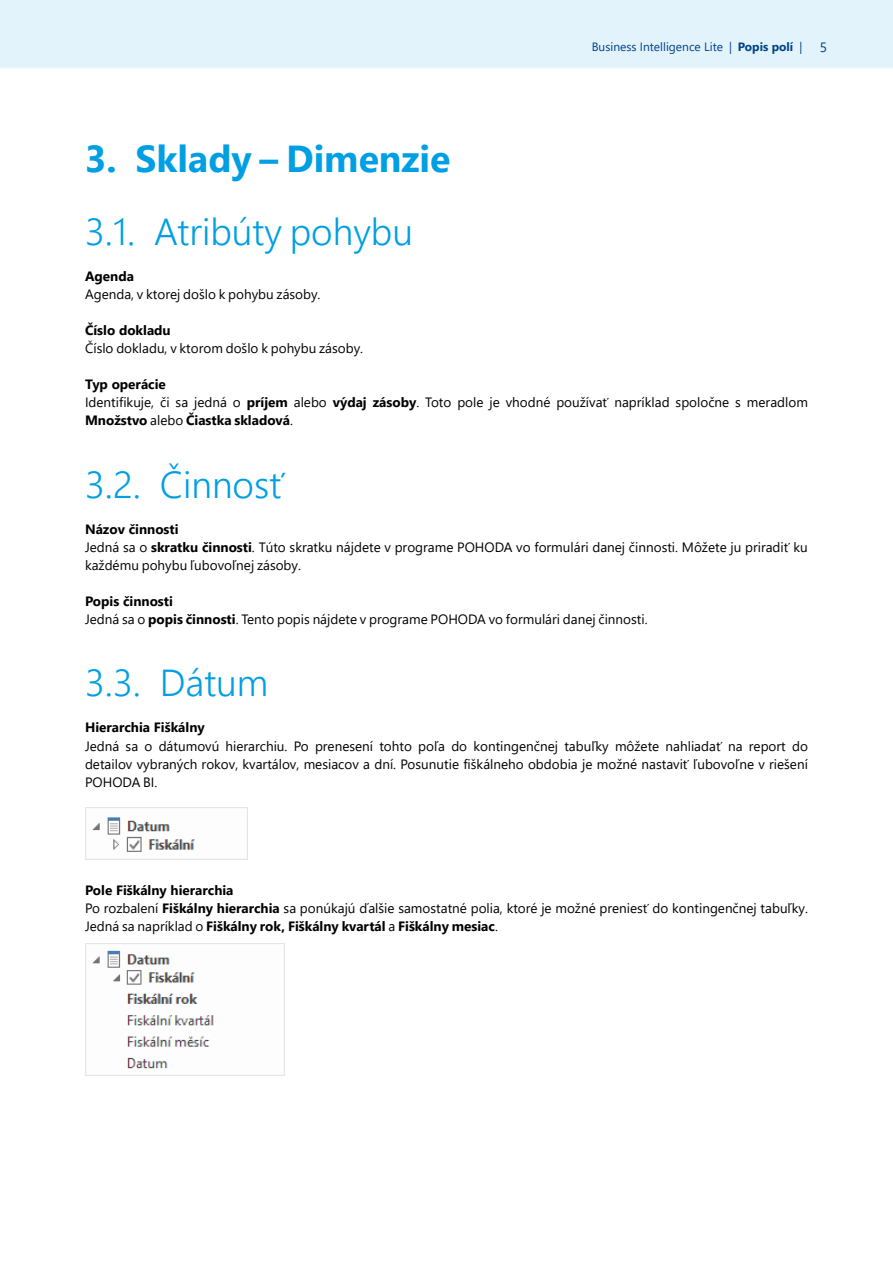
<style>
.page{position:relative;width:893px;height:1263px;background:#fff}
.page>*{position:absolute;margin:0;border:0;box-sizing:border-box;transform-origin:0 0}
.t1{font:300 37.5px "Segoe UI";color:#009fe3}
.t2{font:700 37.5px "Segoe UI";color:#009fe3}
.t3{font:13.5px/18.1px "Segoe UI";color:#000}
.t4{font:700 13.5px "Segoe UI";color:#000}
.t5{font:13.5px "Segoe UI";color:#004388}
.t6{font:12px "Segoe UI";color:#004388}
.s1{font-weight:700}
</style>
<div class="page">
<div style="left:0;top:0;width:893px;height:68px;background:#e2f3fc"></div>
<img style="left:85px;top:807px;width:162px;height:52px">
<img style="left:85px;top:943px;width:199px;height:133px">
<p class="t6" style="left:592px;top:36px;width:212px">Business Intelligence Lite | <span class="s1">Popis polí</span> |</p>
<p class="t5" style="left:820px;top:35px;width:9px">5</p>
<h1 class="t2" style="left:85px;top:124px;width:367px">3. Sklady – Dimenzie</h1>
<h1 class="t1" style="left:85px;top:196px;width:330px">3.1. Atribúty pohybu</h1>
<p class="t4" style="left:85px;top:263px;width:50px">Agenda</p>
<p class="t3" style="left:85px;top:284px;width:237px">Agenda, v ktorej došlo k pohybu zásoby.</p>
<p class="t4" style="left:85px;top:317px;width:87px">Číslo dokladu</p>
<p class="t3" style="left:85px;top:338px;width:280px">Číslo dokladu, v ktorom došlo k pohybu zásoby.</p>
<p class="t3" style="left:85px;top:374px;width:724px"><span class="s1">Typ operácie<br></span>Identifikuje, či sa jedná o <span class="s1">príjem</span> alebo <span class="s1">výdaj zásoby</span>. Toto pole je vhodné používať napríklad spoločne s meradlom<br><span class="s1">Množstvo</span> alebo <span class="s1">Čiastka skladová</span>.</p>
<h1 class="t1" style="left:85px;top:449px;width:201px">3.2. Činnosť</h1>
<p class="t3" style="left:85px;top:519px;width:724px"><span class="s1">Názov činnosti<br></span>Jedná sa o <span class="s1">skratku činnosti</span>. Túto skratku nájdete v programe POHODA vo formulári danej činnosti. Môžete ju priradiť ku každému pohybu ľubovoľnej zásoby.</p>
<p class="t3" style="left:85px;top:591px;width:564px"><span class="s1">Popis činnosti<br></span>Jedná sa o <span class="s1">popis činnosti</span>. Tento popis nájdete v programe POHODA vo formulári danej činnosti.</p>
<h1 class="t1" style="left:85px;top:648px;width:185px">3.3. Dátum</h1>
<p class="t4" style="left:85px;top:715px;width:121px">Hierarchia Fiškálny</p>
<p class="t3" style="left:85px;top:735px;width:724px;text-align:justify">Jedná sa o dátumovú hierarchiu. Po prenesení tohto poľa do kontingenčnej tabuľky môžete nahliadať na report do detailov vybraných rokov, kvartálov, mesiacov a dní. Posunutie fiškálneho obdobia je možné nastaviť ľubovoľne v riešení POHODA BI.</p>
<p class="t3" style="left:85px;top:880px;width:724px"><span class="s1">Pole Fiškálny hierarchia<br></span>Po rozbalení <span class="s1">Fiškálny hierarchia</span> sa ponúkajú ďalšie samostatné polia, ktoré je možné preniesť do kontingenčnej tabuľky.<br>Jedná sa napríklad o <span class="s1">Fiškálny rok, Fiškálny kvartál</span> a <span class="s1">Fiškálny mesiac</span>.</p>
</div>
